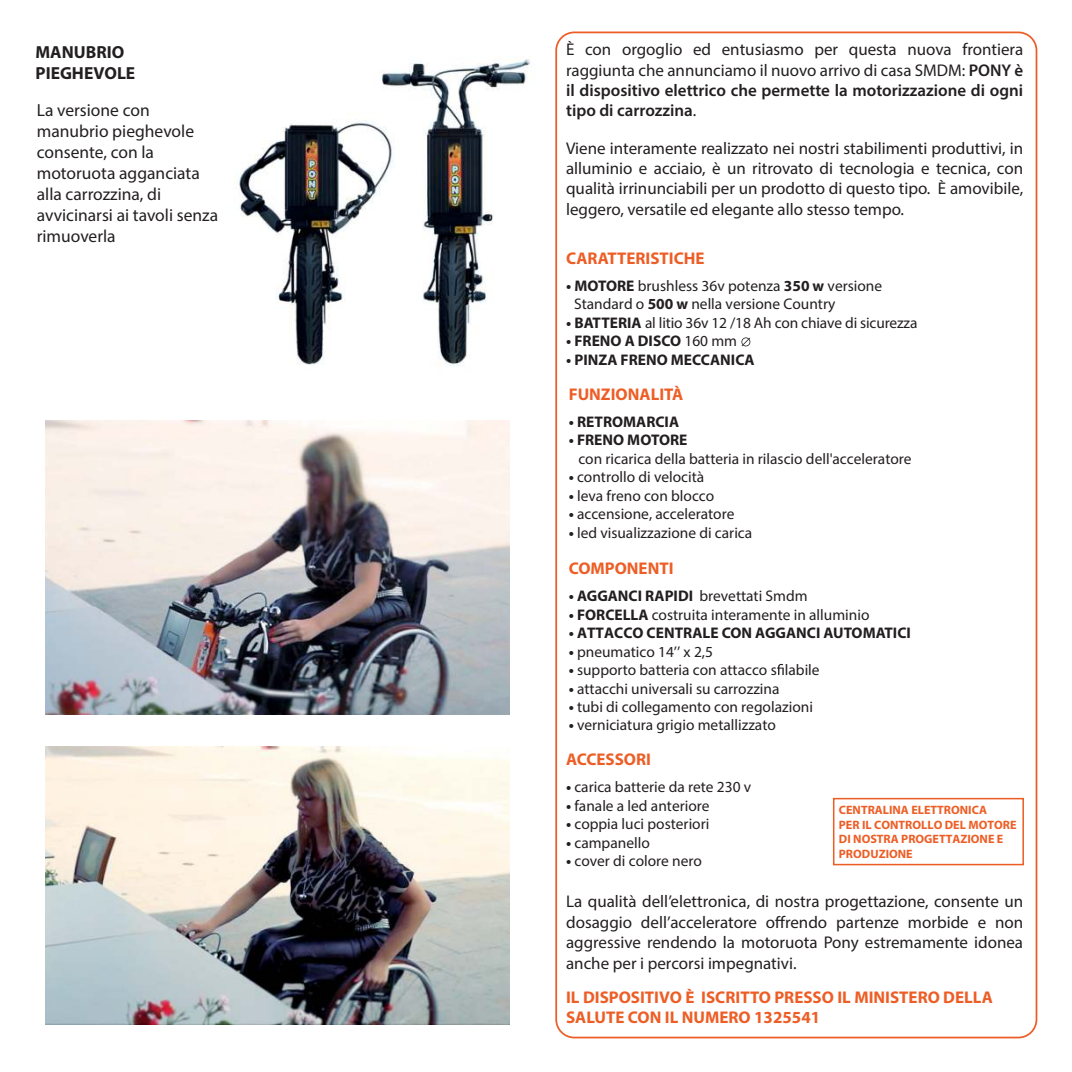
<style>
.page{position:relative;width:1072px;height:1072px;background:#fff}
.page>*{position:absolute;margin:0;border:0;box-sizing:border-box;transform-origin:0 0}
.t1{font:17.5px/21px "Myriad Pro";color:#231f20}
.t2{font:700 17.5px/21px "Myriad Pro";color:#231f20}
.t3{font:16.97px/20.3px "Myriad Pro";color:#231f20;text-align:justify}
.t4{font:700 16.97px/20.3px "Myriad Pro";color:#ed5e26}
.t5{font:15.4px/18.6px "Myriad Pro";color:#231f20}
.t6{font:700 15.4px "Myriad Pro";color:#231f20}
.t7{font:700 12.25px/14.5px "Myriad Pro";color:#ed5e26}
.s1{font-weight:600}
.s2{font-weight:700}
.s3{font-weight:400}
</style>
<div class="page">
<img style="left:380px;top:59px;width:150px;height:308px">
<img style="left:238px;top:107px;width:162px;height:260px">
<svg style="left:741px;top:337px;width:9px;height:9px"></svg>
<svg style="left:777px;top:664px;width:6px;height:11px"></svg>
<div style="left:833px;top:797px;width:190px;height:68px;border:2px solid #ed5e26"></div>
<img style="left:46px;top:420px;width:463px;height:294px">
<img style="left:46px;top:746px;width:463px;height:278px">
<p class="t2" style="left:36px;top:42px;width:101px">MANUBRIO<br>PIEGHEVOLE</p>
<p class="t1" style="left:37px;top:100px;width:183px">La versione con manubrio pieghevole consente, con la motoruota agganciata alla carrozzina, di avvicinarsi ai tavoli senza rimuoverla</p>
<p class="t3" style="left:566px;top:40px;width:458px">È con orgoglio ed entusiasmo per questa nuova frontiera raggiunta che annunciamo il nuovo arrivo di casa SMDM: <span class="s1">PONY è il dispositivo elettrico che permette la motorizzazione di ogni tipo di carrozzina</span>.</p>
<p class="t3" style="left:566px;top:138px;width:458px">Viene interamente realizzato nei nostri stabilimenti produttivi, in alluminio e acciaio, è un ritrovato di tecnologia e tecnica, con qualità irrinunciabili per un prodotto di questo tipo. È amovibile, leggero, versatile ed elegante allo stesso tempo.</p>
<p class="t4" style="left:566px;top:248px;width:140px">CARATTERISTICHE</p>
<p class="t5" style="left:574px;top:277px;width:309px;text-indent:-8px"><span class="s2">• MOTORE</span> brushless 36v potenza <span class="s2">350 w</span> versione<br>Standard o <span class="s2">500 w</span> nella versione Country</p>
<p class="t5" style="left:566px;top:314px;width:353px"><span class="s2">• BATTERIA</span> al litio 36v 12 /18 Ah con chiave di sicurezza</p>
<p class="t6" style="left:566px;top:333px;width:172px">• FRENO A DISCO <span class="s3">160 mm</span></p>
<p class="t6" style="left:566px;top:352px;width:190px">• PINZA FRENO MECCANICA</p>
<p class="t4" style="left:568px;top:384px;width:116px">FUNZIONALITÀ</p>
<p class="t6" style="left:568px;top:414px;width:112px">• RETROMARCIA</p>
<p class="t6" style="left:568px;top:432px;width:120px">• FRENO MOTORE</p>
<p class="t5" style="left:578px;top:450px;width:335px">con ricarica della batteria in rilascio dell'acceleratore</p>
<p class="t5" style="left:568px;top:468px;width:137px"><span class="s2">•</span> controllo di velocità</p>
<p class="t5" style="left:568px;top:487px;width:147px"><span class="s2">•</span> leva freno con blocco</p>
<p class="t5" style="left:568px;top:505px;width:167px"><span class="s2">•</span> accensione, acceleratore</p>
<p class="t5" style="left:568px;top:524px;width:185px"><span class="s2">•</span> led visualizzazione di carica</p>
<p class="t4" style="left:568px;top:558px;width:106px">COMPONENTI</p>
<p class="t6" style="left:568px;top:588px;width:240px">• AGGANCI RAPIDI <span class="s3">brevettati Smdm</span></p>
<p class="t5" style="left:568px;top:605px;width:302px"><span class="s2">• FORCELLA</span> costruita interamente in alluminio</p>
<p class="t6" style="left:568px;top:625px;width:344px">• ATTACCO CENTRALE CON AGGANCI AUTOMATICI</p>
<p class="t5" style="left:568px;top:642px;width:146px"><span class="s2">•</span> pneumatico 14’’ x 2,5</p>
<p class="t5" style="left:568px;top:661px;width:252px"><span class="s2">•</span> supporto batteria con attacco s labile</p>
<p class="t5" style="left:568px;top:679px;width:212px"><span class="s2">•</span> attacchi universali su carrozzina</p>
<p class="t5" style="left:568px;top:698px;width:246px"><span class="s2">•</span> tubi di collegamento con regolazioni</p>
<p class="t5" style="left:568px;top:716px;width:209px"><span class="s2">•</span> verniciatura grigio metallizzato</p>
<p class="t4" style="left:566px;top:749px;width:86px">ACCESSORI</p>
<p class="t5" style="left:566px;top:778px;width:187px"><span class="s2">•</span> carica batterie da rete 230 v</p>
<p class="t5" style="left:566px;top:796px;width:145px"><span class="s2">•</span> fanale a led anteriore</p>
<p class="t5" style="left:566px;top:815px;width:145px"><span class="s2">•</span> coppia luci posteriori</p>
<p class="t5" style="left:566px;top:833px;width:85px"><span class="s2">•</span> campanello</p>
<p class="t5" style="left:566px;top:852px;width:137px"><span class="s2">•</span> cover di colore nero</p>
<p class="t7" style="left:838px;top:802px;width:179px">CENTRALINA ELETTRONICA<br>PER IL CONTROLLO DEL MOTORE<br>DI NOSTRA PROGETTAZIONE E<br>PRODUZIONE</p>
<p class="t3" style="left:566px;top:892px;width:458px">La qualità dell’elettronica, di nostra progettazione, consente un dosaggio dell’acceleratore offrendo partenze morbide e non aggressive rendendo la motoruota Pony estremamente idonea anche per i percorsi impegnativi.</p>
<p class="t4" style="left:566px;top:987px;width:428px">IL DISPOSITIVO È ISCRITTO PRESSO IL MINISTERO DELLA<br>SALUTE CON IL NUMERO 1325541</p>
</div>
